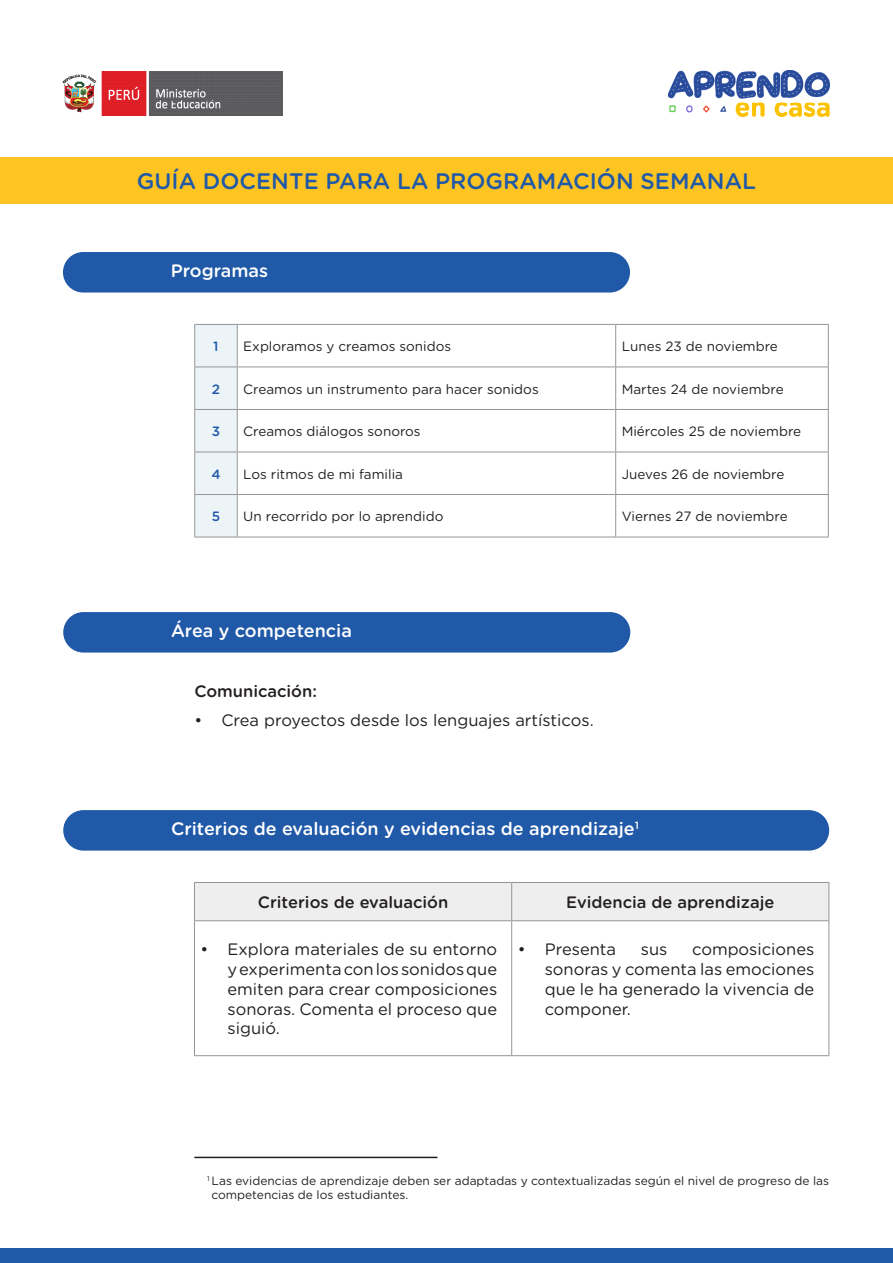
<style>
.page{position:relative;width:893px;height:1263px;background:#fff}
.page>*{position:absolute;margin:0;border:0;box-sizing:border-box;transform-origin:0 0}
.t1{font:500 22.5px "Gotham Rounded";color:#2059a8}
.SUBTITULO_1{font:500 18px "Gotham Rounded";color:#fff}
.t2{font:16.5px/19.8px "Gotham Rounded";color:#231f20;text-align:justify}
.parrafo_Centrado{font:500 16.5px "Gotham Rounded";color:#231f20}
.Parrafo_2ESP_Pos{font:500 16.5px "Gotham Rounded";color:#231f20}
.texto_tabla_SE{font:13.5px "Gotham Rounded";color:#231f20}
.texto_tabla_c{font:500 13.5px "Gotham Rounded";color:#2059a8}
.pie{font:12px/14.4px "Gotham Rounded";color:#231f20}
</style>
<div class="page">
<div style="left:0;top:1248px;width:893px;height:15px;background:#2059a8"></div>
<img style="left:62px;top:71px;width:220px;height:45px">
<img style="left:668px;top:70px;width:161px;height:47px">
<div style="left:0;top:157px;width:893px;height:47px;background:#fec422"></div>
<div style="left:195px;top:883px;width:633px;height:37px;background:#efeeee"></div>
<hr style="left:194px;top:882px;width:318px;height:1px;background:#939598">
<hr style="left:194px;top:883px;width:1px;height:37px;background:#939598">
<hr style="left:512px;top:882px;width:317px;height:1px;background:#939598">
<hr style="left:511px;top:883px;width:1px;height:37px;background:#939598">
<hr style="left:828px;top:883px;width:1px;height:37px;background:#939598">
<hr style="left:194px;top:920px;width:318px;height:1px;background:#939598">
<hr style="left:194px;top:921px;width:1px;height:134px;background:#939598">
<hr style="left:512px;top:920px;width:317px;height:1px;background:#939598">
<hr style="left:511px;top:921px;width:1px;height:134px;background:#939598">
<hr style="left:828px;top:921px;width:1px;height:134px;background:#939598">
<hr style="left:194px;top:1055px;width:318px;height:1px;background:#939598">
<hr style="left:512px;top:1055px;width:317px;height:1px;background:#939598">
<div style="left:63px;top:612px;width:567px;height:41px;background:#2059a8;border-radius:20px"></div>
<div style="left:63px;top:810px;width:766px;height:41px;background:#2059a8;border-radius:20px"></div>
<div style="left:63px;top:252px;width:567px;height:41px;background:#2059a8;border-radius:20px"></div>
<div style="left:195px;top:325px;width:42px;height:212px;background:#edf4f8"></div>
<hr style="left:194px;top:324px;width:43px;height:1px;background:#939598">
<hr style="left:194px;top:325px;width:1px;height:42px;background:#939598">
<hr style="left:237px;top:324px;width:379px;height:1px;background:#939598">
<hr style="left:237px;top:325px;width:1px;height:42px;background:#939598">
<hr style="left:616px;top:324px;width:213px;height:1px;background:#939598">
<hr style="left:615px;top:325px;width:1px;height:42px;background:#939598">
<hr style="left:828px;top:325px;width:1px;height:42px;background:#939598">
<hr style="left:194px;top:367px;width:43px;height:1px;background:#939598">
<hr style="left:194px;top:367px;width:1px;height:42px;background:#939598">
<hr style="left:237px;top:367px;width:379px;height:1px;background:#939598">
<hr style="left:237px;top:367px;width:1px;height:42px;background:#939598">
<hr style="left:616px;top:367px;width:213px;height:1px;background:#939598">
<hr style="left:615px;top:367px;width:1px;height:42px;background:#939598">
<hr style="left:828px;top:367px;width:1px;height:42px;background:#939598">
<hr style="left:194px;top:409px;width:43px;height:1px;background:#939598">
<hr style="left:194px;top:410px;width:1px;height:42px;background:#939598">
<hr style="left:237px;top:409px;width:379px;height:1px;background:#939598">
<hr style="left:237px;top:410px;width:1px;height:42px;background:#939598">
<hr style="left:616px;top:409px;width:213px;height:1px;background:#939598">
<hr style="left:615px;top:410px;width:1px;height:42px;background:#939598">
<hr style="left:828px;top:410px;width:1px;height:42px;background:#939598">
<hr style="left:194px;top:452px;width:43px;height:1px;background:#939598">
<hr style="left:194px;top:452px;width:1px;height:42px;background:#939598">
<hr style="left:237px;top:452px;width:379px;height:1px;background:#939598">
<hr style="left:237px;top:452px;width:1px;height:42px;background:#939598">
<hr style="left:616px;top:452px;width:213px;height:1px;background:#939598">
<hr style="left:615px;top:452px;width:1px;height:42px;background:#939598">
<hr style="left:828px;top:452px;width:1px;height:42px;background:#939598">
<hr style="left:194px;top:494px;width:43px;height:1px;background:#939598">
<hr style="left:194px;top:495px;width:1px;height:42px;background:#939598">
<hr style="left:237px;top:494px;width:379px;height:1px;background:#939598">
<hr style="left:237px;top:495px;width:1px;height:42px;background:#939598">
<hr style="left:616px;top:494px;width:213px;height:1px;background:#939598">
<hr style="left:615px;top:495px;width:1px;height:42px;background:#939598">
<hr style="left:828px;top:495px;width:1px;height:42px;background:#939598">
<hr style="left:194px;top:537px;width:43px;height:1px;background:#939598">
<hr style="left:237px;top:537px;width:379px;height:1px;background:#939598">
<hr style="left:616px;top:537px;width:213px;height:1px;background:#939598">
<hr style="left:194px;top:1157px;width:243px;height:1px;background:#231f20">
<h1 class="t1" style="left:137px;top:165px;width:621px">GUÍA DOCENTE PARA LA PROGRAMACIÓN SEMANAL</h1>
<p class="SUBTITULO_1" style="left:171px;top:258px;width:99px">Programas</p>
<p class="texto_tabla_c" style="left:213px;top:337px;width:7px">1</p>
<p class="texto_tabla_SE" style="left:243px;top:337px;width:209px">Exploramos y creamos sonidos</p>
<p class="texto_tabla_SE" style="left:622px;top:337px;width:158px">Lunes 23 de noviembre</p>
<p class="texto_tabla_c" style="left:212px;top:379px;width:10px">2</p>
<p class="texto_tabla_SE" style="left:243px;top:380px;width:297px">Creamos un instrumento para hacer sonidos</p>
<p class="texto_tabla_SE" style="left:622px;top:380px;width:163px">Martes 24 de noviembre</p>
<p class="texto_tabla_c" style="left:212px;top:422px;width:10px">3</p>
<p class="texto_tabla_SE" style="left:243px;top:422px;width:179px">Creamos diálogos sonoros</p>
<p class="texto_tabla_SE" style="left:622px;top:422px;width:181px">Miércoles 25 de noviembre</p>
<p class="texto_tabla_c" style="left:211px;top:464px;width:11px">4</p>
<p class="texto_tabla_SE" style="left:243px;top:465px;width:161px">Los ritmos de mi familia</p>
<p class="texto_tabla_SE" style="left:622px;top:465px;width:164px">Jueves 26 de noviembre</p>
<p class="texto_tabla_c" style="left:212px;top:507px;width:10px">5</p>
<p class="texto_tabla_SE" style="left:243px;top:507px;width:202px">Un recorrido por lo aprendido</p>
<p class="texto_tabla_SE" style="left:622px;top:507px;width:167px">Viernes 27 de noviembre</p>
<p class="SUBTITULO_1" style="left:171px;top:618px;width:182px">Área y competencia</p>
<p class="Parrafo_2ESP_Pos" style="left:194px;top:680px;width:124px">Comunicación:</p>
<p class="t2" style="left:194px;top:709px;width:401px">• Crea proyectos desde los lenguajes artísticos.</p>
<p class="SUBTITULO_1" style="left:171px;top:816px;width:469px">Criterios de evaluación y evidencias de aprendizaje<sup>1</sup></p>
<p class="parrafo_Centrado" style="left:258px;top:891px;width:192px">Criterios de evaluación</p>
<p class="parrafo_Centrado" style="left:566px;top:891px;width:210px">Evidencia de aprendizaje</p>
<p class="t2" style="left:227px;top:939px;width:271px;text-indent:-27px">• Explora materiales de su entorno y experimenta con los sonidos que emiten para crear composiciones sonoras. Comenta el proceso que siguió.</p>
<p class="t2" style="left:518px;top:939px;width:100px">• Presenta</p>
<p class="t2" style="left:641px;top:939px;width:28px">sus</p>
<p class="t2" style="left:545px;top:939px;width:271px;text-indent:147px">composiciones sonoras y comenta las emociones que le ha generado la vivencia de componer.</p>
<p class="pie" style="left:211px;top:1172px;width:619px;text-indent:-4px"><sup>1</sup> Las evidencias de aprendizaje deben ser adaptadas y contextualizadas según el nivel de progreso de las competencias de los estudiantes.</p>
</div>
